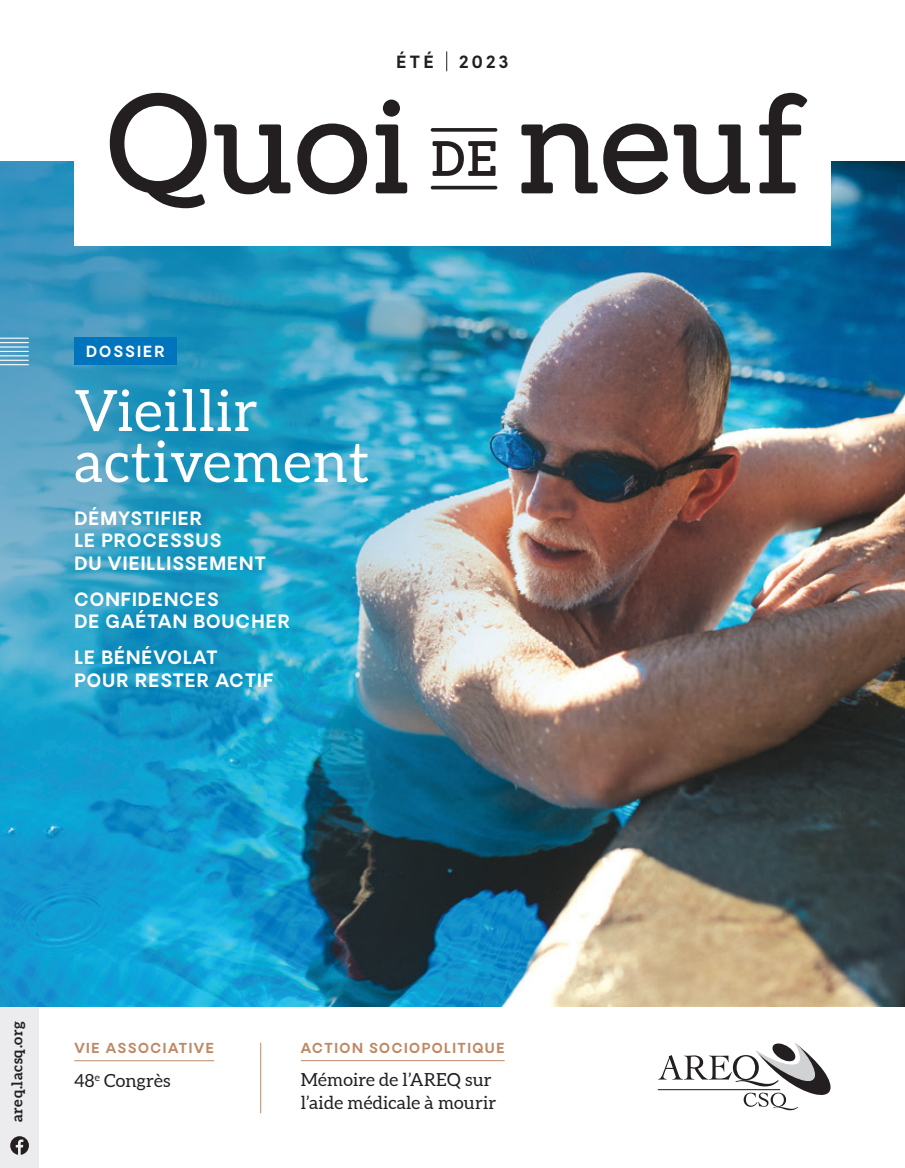
<style>
.page{position:relative;width:905px;height:1168px;background:#fff}
.page>*{position:absolute;margin:0;border:0;box-sizing:border-box;transform-origin:0 0}
.t1{font:57px/51px "Aleo";letter-spacing:.02em;color:#fff}
.t2{font:700 18px/22.5px "Oakes Grotesk";letter-spacing:.06em;color:#fff}
.t3{font:18px/22.5px "Aleo";letter-spacing:.01em;color:#231f20}
.t4{font:700 16.5px "Oakes Grotesk";letter-spacing:.2em;color:#231f20}
.t5{font:700 15px "Aleo";letter-spacing:.04em;color:#231f20}
.t6{font:700 15px "Oakes Grotesk";letter-spacing:.14em;color:#fff}
.t7{font:700 13.5px "Oakes Grotesk";letter-spacing:.11em;color:#be8863}
</style>
<div class="page">
<img style="left:0;top:161px;width:904px;height:846px">
<div style="left:74px;top:0;width:756px;height:245px;background:#fff"></div>
<div style="left:74px;top:338px;width:103px;height:27px;background:#0075bd"></div>
<svg style="left:0;top:338px;width:28px;height:5px"></svg>
<hr style="left:0;top:346px;width:28px;height:2px;background:#fff">
<svg style="left:0;top:351px;width:28px;height:14px"></svg>
<svg style="left:432px;top:141px;width:63px;height:35px"></svg>
<svg style="left:110px;top:93px;width:96px;height:115px"></svg>
<svg style="left:214px;top:124px;width:76px;height:70px"></svg>
<svg style="left:297px;top:123px;width:70px;height:71px"></svg>
<svg style="left:376px;top:124px;width:31px;height:69px"></svg>
<svg style="left:383px;top:100px;width:17px;height:17px"></svg>
<svg style="left:521px;top:123px;width:76px;height:70px"></svg>
<svg style="left:603px;top:123px;width:65px;height:71px"></svg>
<svg style="left:674px;top:124px;width:76px;height:70px"></svg>
<svg style="left:759px;top:93px;width:48px;height:100px"></svg>
<hr style="left:430px;top:186px;width:67px;height:3px;background:#231f20;border-radius:2px">
<svg style="left:430px;top:128px;width:67px;height:4px"></svg>
<svg style="left:446px;top:52px;width:1px;height:19px"></svg>
<hr style="left:74px;top:1060px;width:140px;height:1px;background:#be8863">
<hr style="left:301px;top:1060px;width:203px;height:1px;background:#be8863">
<hr style="left:260px;top:1043px;width:1px;height:70px;background:#be8863">
<hr style="left:657px;top:1089px;width:123px;height:1px;background:#231f20">
<svg style="left:658px;top:1043px;width:172px;height:67px"></svg>
<div style="left:0;top:1007px;width:39px;height:161px;background:#ececee"></div>
<svg style="left:10px;top:1136px;width:19px;height:19px"></svg>
<p class="t4" style="left:396px;top:51px;width:39px">ÉTÉ</p>
<p class="t4" style="left:459px;top:51px;width:51px">2023</p>
<p class="t6" style="left:86px;top:342px;width:80px">DOSSIER</p>
<p class="t1" style="left:74px;top:388px;width:297px">Vieillir activement</p>
<p class="t2" style="left:74px;top:507px;width:193px">DÉMYSTIFIER<br>LE PROCESSUS<br>DU VIEILLISSEMENT</p>
<p class="t2" style="left:74px;top:588px;width:217px">CONFIDENCES<br>DE GAÉTAN BOUCHER</p>
<p class="t2" style="left:74px;top:647px;width:200px">LE BÉNÉVOLAT<br>POUR RESTER ACTIF</p>
<p class="t5" style="left:8px;top:1122px;width:102px;rotate:-90deg">areq.lacsq.org</p>
<p class="t7" style="left:74px;top:1039px;width:141px">VIE ASSOCIATIVE</p>
<p class="t3" style="left:74px;top:1069px;width:98px">48<sup>e</sup> Congrès</p>
<p class="t7" style="left:301px;top:1039px;width:205px">ACTION SOCIOPOLITIQUE</p>
<p class="t3" style="left:301px;top:1069px;width:197px">Mémoire de l’AREQ sur l’aide médicale à mourir</p>
</div>
